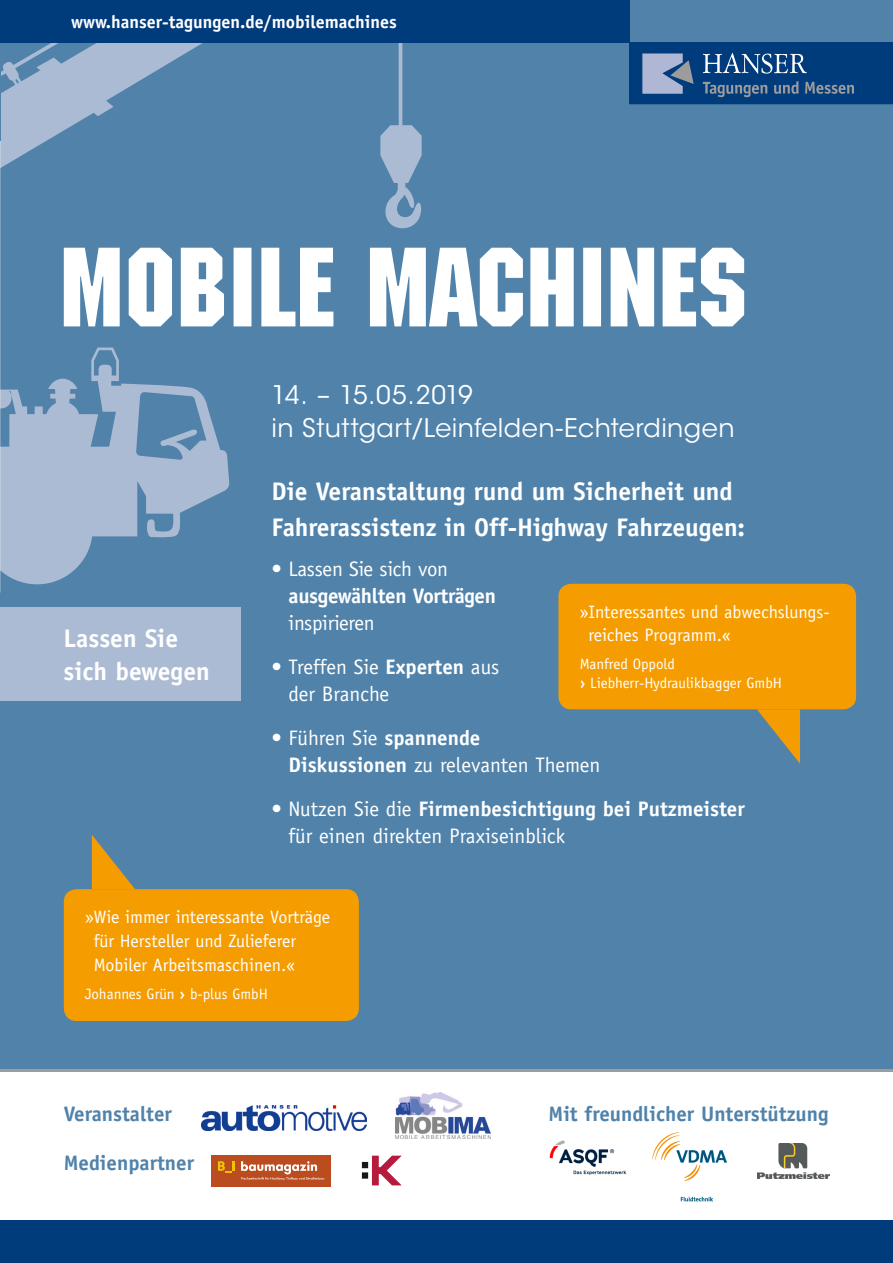
<style>
.page{position:relative;width:893px;height:1263px;background:#fff}
.page>*{position:absolute;margin:0;border:0;box-sizing:border-box;transform-origin:0 0}
.t1{font:700 25.5px/36px "Officina Sans Std";color:#fff}
.t2{font:25.5px/33px "ITC Avant Garde Std";letter-spacing:.015em;color:#fff}
.t3{font:21px/27px "Officina Sans Std";color:#fff}
.t4{font:700 21px "Officina Sans Std";color:#5082aa}
.t5{font:700 21px "Officina Sans Std";letter-spacing:-.015em;color:#fff}
.t6{font:18px/24px "Officina Sans Std";color:#fff}
.t7{font:700 18px "Officina Sans Std";color:#fff}
.t8{font:15px/19.5px "Officina Sans Std";color:#fff}
.s1{font-weight:700}
</style>
<div class="page">
<img style="left:549px;top:1140px;width:78px;height:35px">
<div style="left:0;top:0;width:893px;height:1071px;background:#5082aa"></div>
<svg style="left:0;top:43px;width:422px;height:541px"></svg>
<div style="left:0;top:607px;width:42px;height:94px;background:#abbbd3"></div>
<svg style="left:629px;top:43px;width:264px;height:61px;background:#23538a"></svg>
<div style="left:0;top:1220px;width:893px;height:43px;background:#003b7c"></div>
<hr style="left:0;top:1069px;width:893px;height:2px;background:#9c9c9d">
<img style="left:202px;top:1105px;width:165px;height:25px">
<img style="left:396px;top:1092px;width:94px;height:46px">
<div style="left:64px;top:889px;width:295px;height:132px;background:#f59d00;border-radius:13px"></div>
<div style="left:0;top:0;width:629px;height:43px;background:#003b7c"></div>
<svg style="left:64px;top:248px;width:680px;height:78px;fill:#fff"></svg>
<div style="left:558px;top:584px;width:298px;height:125px;background:#f59d00;border-radius:13px"></div>
<svg style="left:757px;top:709px;width:43px;height:55px"></svg>
<svg style="left:92px;top:835px;width:43px;height:54px"></svg>
<div style="left:42px;top:607px;width:199px;height:94px;background:#abbbd3"></div>
<div style="left:212px;top:1155px;width:119px;height:31px;background:#ba4c20"></div>
<svg style="left:241px;top:1161px;width:83px;height:19px"></svg>
<svg style="left:218px;top:1161px;width:17px;height:11px"></svg>
<img style="left:652px;top:1132px;width:75px;height:70px">
<svg style="left:362px;top:1155px;width:40px;height:30px"></svg>
<img style="left:757px;top:1143px;width:72px;height:35px">
<p class="t7" style="left:71px;top:10px;width:327px">www.hanser-tagungen.de/mobilemachines</p>
<p class="t7" style="left:43px;top:10px;width:327px">www.hanser-tagun e .de/mobilemachines</p>
<p class="t1" style="left:64px;top:621px;width:148px;line-height:33px">Lassen Sie sich bewegen</p>
<p class="t2" style="left:272px;top:378px;width:465px">14. – 15.05.2019<br>in Stuttgart/Leinfelden-Echterdingen</p>
<p class="t1" style="left:272px;top:473px;width:475px">Die Veranstaltung rund um Sicherheit und<br>Fahrerassistenz in Off-Highway Fahrzeugen:</p>
<p class="t3" style="left:272px;top:555px;width:178px">• Lassen Sie sich von</p>
<p class="t5" style="left:289px;top:582px;width:209px">ausgewählten Vorträgen</p>
<p class="t3" style="left:289px;top:609px;width:88px">inspirieren</p>
<p class="t3" style="left:289px;top:653px;width:212px;text-indent:-17px">• Treffen Sie <span class="s1">Experten</span> aus der Branche</p>
<p class="t3" style="left:289px;top:724px;width:313px;text-indent:-17px">• Führen Sie <span class="s1">spannende<br>Diskussionen</span> zu relevanten Themen</p>
<p class="t3" style="left:289px;top:795px;width:458px;text-indent:-17px">• Nutzen Sie die <span class="s1">Firmenbesichtigung bei Putzmeister </span>für einen direkten Praxiseinblick</p>
<p class="t6" style="left:588px;top:601px;width:243px;line-height:22.5px;text-indent:-9px">»Interessantes und abwechslungs&shy;reiches Programm.«</p>
<p class="t8" style="left:580px;top:654px;width:204px">Manfred Oppold<br><span class="s1">›</span> Liebherr-Hydraulikbagger GmbH</p>
<p class="t6" style="left:94px;top:905px;width:238px;text-indent:-9px">»Wie immer interessante Vorträge für Hersteller und Zulieferer<br>Mobiler Arbeitsmaschinen.«</p>
<p class="t8" style="left:85px;top:985px;width:184px">Johannes Grün <span class="s1">›</span> b-plus GmbH</p>
<p class="t4" style="left:64px;top:1100px;width:110px">Veranstalter</p>
<p class="t4" style="left:64px;top:1150px;width:132px">Medienpartner</p>
<p class="t4" style="left:549px;top:1101px;width:282px">Mit freundlicher Unterstützung</p>
</div>
